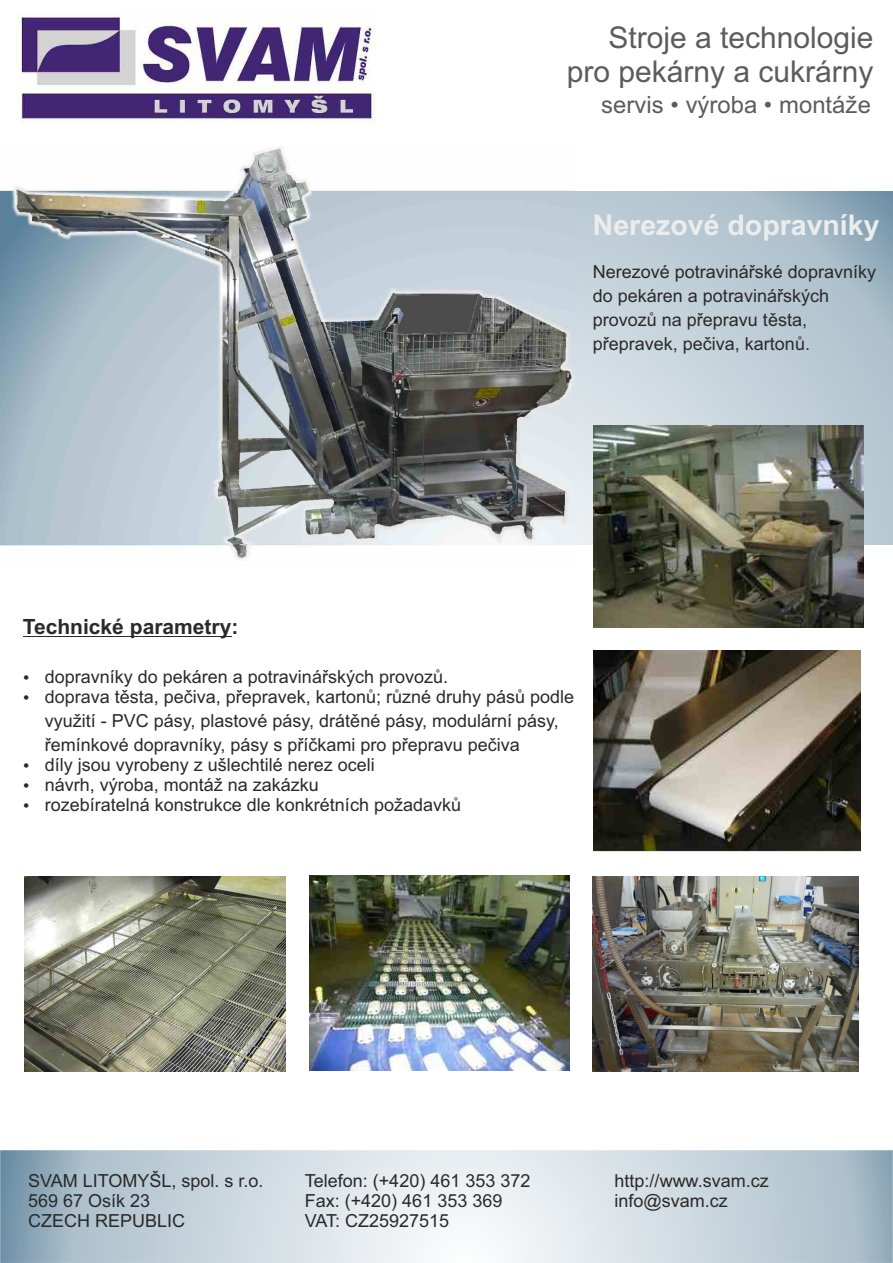
<style>
.page{position:relative;width:893px;height:1263px;background:#fff}
.page>*{position:absolute;margin:0;border:0;box-sizing:border-box;transform-origin:0 0}
.t1{font:30px/33.5px "Arial";color:#5c5c5c;text-align:right}
.t2{font:700 28.5px "Arial";color:#ebeded}
.t3{font:23.85px "Arial";color:#5c5c5c}
.t4{font:700 21px "Arial";color:#2b2929}
.t5{font:18px/24.2px "Arial";color:#2b2929}
</style>
<div class="page">
<svg style="left:0;top:1150px;width:893px;height:113px"></svg>
<svg style="left:574px;top:192px;width:319px;height:352px"></svg>
<hr style="left:23px;top:636px;width:208px;height:1px;background:#2b2929">
<img style="left:593px;top:650px;width:267px;height:201px">
<img style="left:310px;top:875px;width:259px;height:195px">
<img style="left:593px;top:425px;width:270px;height:202px">
<img style="left:25px;top:876px;width:261px;height:195px">
<img style="left:0;top:147px;width:574px;height:413px">
<img style="left:593px;top:876px;width:266px;height:195px">
<img style="left:16px;top:15px;width:359px;height:109px">
<h1 class="t1" style="left:567px;top:24px;width:308px">Stroje a technologie pro pekárny a cukrárny</h1>
<h3 class="t3" style="left:601px;top:95px;width:271px">servis • výroba • montáže</h3>
<h2 class="t2" style="left:593px;top:214px;width:288px">Nerezové dopravníky</h2>
<p class="t5" style="left:593px;top:261px;width:285px">Nerezové potravinářské dopravníky do pekáren a potravinářských provozů na přepravu těsta, přepravek, pečiva, kartonů.</p>
<p class="t4" style="left:23px;top:618px;width:217px">Technické parametry:</p>
<p class="t5" style="left:23px;top:666px;width:427px">• dopravníky do pekáren a potravinářských provozů.</p>
<p class="t5" style="left:45px;top:686px;width:531px;text-indent:-22px">• doprava těsta, pečiva, přepravek, kartonů; různé druhy pásů podle využití - PVC pásy, plastové pásy, drátěné pásy, modulární pásy, řemínkové dopravníky, pásy s příčkami pro přepravu pečiva</p>
<p class="t5" style="left:23px;top:754px;width:354px">• díly jsou vyrobeny z ušlechtilé nerez oceli</p>
<p class="t5" style="left:23px;top:774px;width:298px">• návrh, výroba, montáž na zakázku</p>
<p class="t5" style="left:23px;top:795px;width:440px">• rozebíratelná konstrukce dle konkrétních požadavků</p>
<p class="t5" style="left:28px;top:1172px;width:237px;line-height:20.1px">SVAM LITOMYŠL, spol. s r.o.<br>569 67 Osík 23<br>CZECH REPUBLIC</p>
<p class="t5" style="left:305px;top:1172px;width:227px;line-height:20.1px">Telefon: (+420) 461 353 372<br>Fax: (+420) 461 353 369<br>VAT: CZ25927515</p>
<p class="t5" style="left:615px;top:1172px;width:156px;line-height:20.1px">http://www.svam.cz info@svam.cz</p>
</div>
